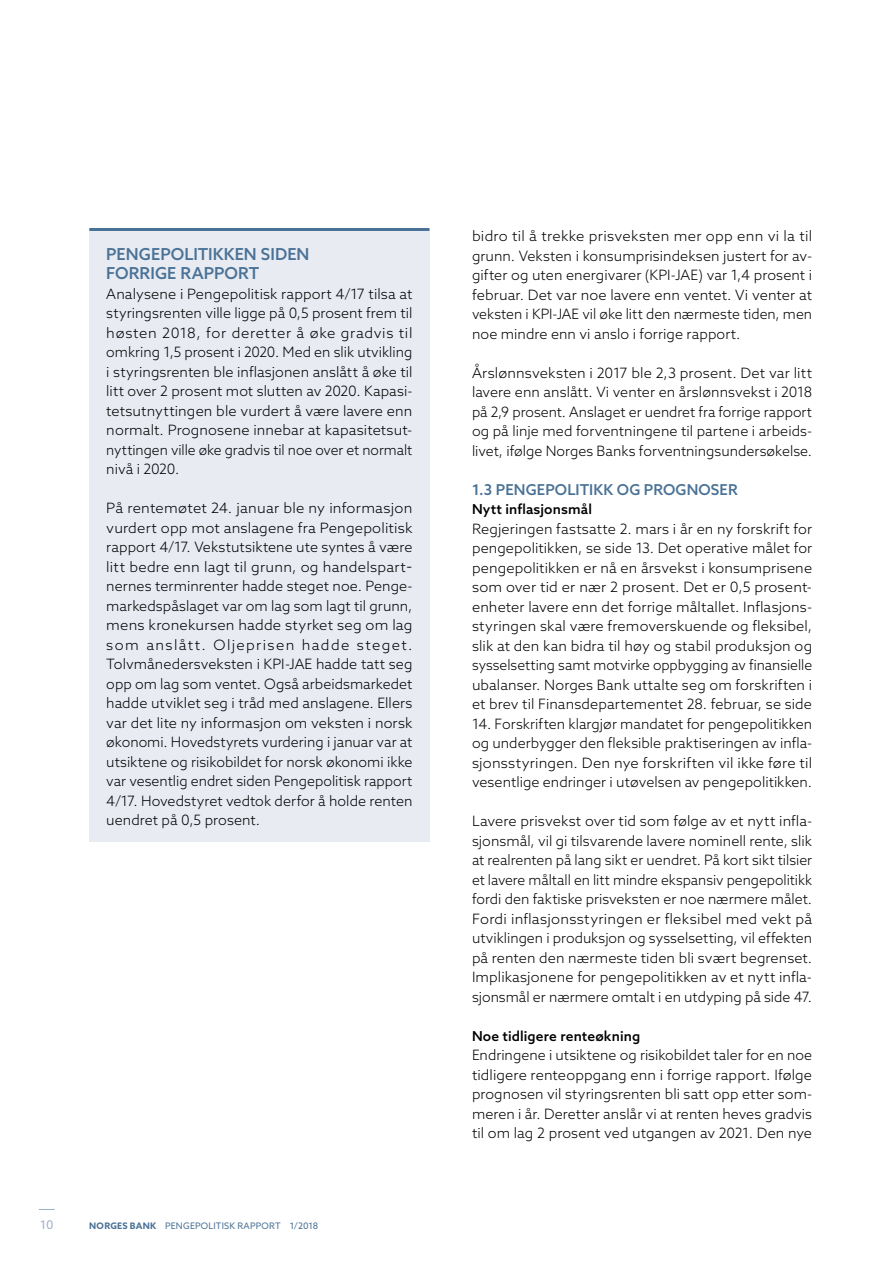
<style>
.page{position:relative;width:893px;height:1263px;background:#fff}
.page>*{position:absolute;margin:0;border:0;box-sizing:border-box;transform-origin:0 0}
.t1{font:500 16.5px "Azo Sans";letter-spacing:-.005em;color:#4a7296}
.t2{font:500 15px "Azo Sans";letter-spacing:.01em;color:#4a7296}
.t3{font:300 14.25px/19.5px "Azo Sans";letter-spacing:.005em;color:#000}
.t4{font:500 13.65px "Azo Sans";letter-spacing:.01em;color:#000}
.t5{font:12px "Azo Sans";color:#a2b1c7}
.t6{font:9px "Azo Sans";letter-spacing:.015em;color:#4a7296}
.t7{font:700 9px "Azo Sans";color:#4a7296}
</style>
<div class="page">
<div style="left:89px;top:230px;width:340px;height:612px;background:#e8ebf2"></div>
<hr style="left:89px;top:228px;width:340px;height:3px;background:#4a7296">
<svg style="left:39px;top:1209px;width:16px;height:1px"></svg>
<p class="t1" style="left:106px;top:243px;width:22px">PENGE</p>
<p class="t1" style="left:160px;top:243px;width:21px">POLITIKKEN</p>
<p class="t1" style="left:261px;top:243px;width:11px">SIDEN</p>
<p class="t1" style="left:106px;top:262px;width:11px">FORRIGE</p>
<p class="t1" style="left:180px;top:262px;width:57px">RAPPORT</p>
<p class="t3" style="left:106px;top:284px;width:308px">Analysene i Pengepolitisk rapport 4/17 tilsa at styringsrenten ville ligge på 0,5 prosent frem til høsten 2018, for deretter å øke gradvis til omkring 1,5 prosent i 2020. Med en slik utvikling i styringsrenten ble inflasjonen anslått å øke til litt over 2 prosent mot slutten av 2020. Kapasi&shy;tetsutnyttingen ble vurdert å være lavere enn normalt. Prognosene innebar at kapasitetsut&shy;nyttingen ville øke gradvis til noe over et normalt nivå i 2020.</p>
<p class="t3" style="left:106px;top:498px;width:308px">På rentemøtet 24. januar ble ny informasjon vurdert opp mot anslagene fra Pengepolitisk rapport 4/17. Vekstutsiktene ute syntes å være litt bedre enn lagt til grunn, og handelspart&shy;nernes terminrenter hadde steget noe. Penge&shy;markedspåslaget var om lag som lagt til grunn, mens kronekursen hadde styrket seg om lag som anslått. Oljeprisen hadde steget.<br>Tolvmånedersveksten i KPI -JAE hadde tatt seg opp om lag som ventet. Også arbeidsmarkedet hadde utviklet seg i tråd med anslagene. Ellers var det lite ny informasjon om veksten i norsk økonomi. Hovedstyrets vurdering i januar var at utsiktene og risikobildet for norsk økonomi ikke var vesentlig endret siden Pengepolitisk rapport 4/17. Hovedstyret vedtok derfor å holde renten uendret på 0,5 prosent.</p>
<p class="t5" style="left:40px;top:1217px;width:15px">10</p>
<p class="t7" style="left:89px;top:1220px;width:28px">NO RGES</p>
<p class="t7" style="left:130px;top:1220px;width:8px">BANK</p>
<p class="t6" style="left:165px;top:1220px;width:31px">PENGEPOLITI</p>
<p class="t6" style="left:224px;top:1220px;width:33px">SK RAPPO</p>
<p class="t6" style="left:269px;top:1220px;width:10px">RT</p>
<p class="t6" style="left:290px;top:1220px;width:30px">1/2018</p>
<p class="t3" style="left:472px;top:226px;width:342px">bidro til å trekke prisveksten mer opp enn vi la til grunn. Veksten i konsumprisindeksen justert for av-- gifter og uten energivarer (KPI -JAE) var 1,4 prosent i februar. Det var noe lavere enn ventet. Vi venter at veksten i KPI -JAE vil øke litt den nærmeste tiden, men noe mindre enn vi anslo i forrige rapport.</p>
<p class="t3" style="left:472px;top:363px;width:342px;text-align:justify">Årslønnsveksten i 2017 ble 2,3 prosent. Det var litt lavere enn anslått. Vi venter en årslønnsvekst i 2018 på 2,9 prosent. Anslaget er uendret fra forrige rapport og på linje med forventningene til partene i arbeids&shy;livet, ifølge Norges Banks forventningsundersøkelse.</p>
<p class="t2" style="left:472px;top:479px;width:267px">1.3 Pengepolitikk og prognoser</p>
<p class="t4" style="left:472px;top:500px;width:122px">Nytt inflasjonsmål</p>
<p class="t3" style="left:472px;top:519px;width:342px">Regjeringen fastsatte 2. mars i år en ny forskrift for pengepolitikken, se side 13. Det operative målet for pengepolitikken er nå en årsvekst i konsumprisene som over tid er nær 2 prosent. Det er 0,5 prosent&shy;enheter lavere enn det forrige måltallet. I nflasjons&shy;styringen skal være fremoverskuende og fleksibel, slik at den kan bidra til høy og stabil produksjon og sysselsetting samt motvirke oppbygging av finansielle ubalanser. Norges Bank uttalte seg om forskriften i et brev til Finansdepartementet 28. februar, se side</p>
<p class="t3" style="left:472px;top:714px;width:342px;text-align:justify">14. Forskriften klargjør mandatet for pengepolitikken og underbygger den fleksible praktiseringen av infla&shy;sjonsstyringen. Den nye forskriften vil ikke føre til vesentlige endringer i utøvelsen av pengepolitikken.</p>
<p class="t3" style="left:472px;top:811px;width:342px;text-align:justify">Lavere prisvekst over tid som følge av et nytt infla&shy;sjonsmål, vil gi tilsvarende lavere nominell rente, slik at realrenten på lang sikt er uendret. På kort sikt tilsier et lavere måltall en litt mindre ekspansiv pengepolitikk fordi den faktiske prisveksten er noe nærmere målet.<br>Fordi inflasjonsstyringen er fleksibel med vekt på utviklingen i produksjon og sysselsetting, vil effekten på renten den nærmeste tiden bli svært begrenset.<br>I mplikasjonene for pengepolitikken av et nytt infla&shy;sjonsmål er nærmere omtalt i en utdyping på side 47.</p>
<p class="t4" style="left:472px;top:1027px;width:170px">Noe tidligere renteøkning</p>
<p class="t3" style="left:472px;top:1045px;width:342px;text-align:justify">Endringene i utsiktene og risikobildet taler for en noe tidligere renteoppgang enn i forrige rapport. Ifølge prognosen vil styringsrenten bli satt opp etter som&shy;meren i år. Deretter anslår vi at renten heves gradvis til om lag 2 prosent ved utgangen av 2021. Den nye</p>
</div>
